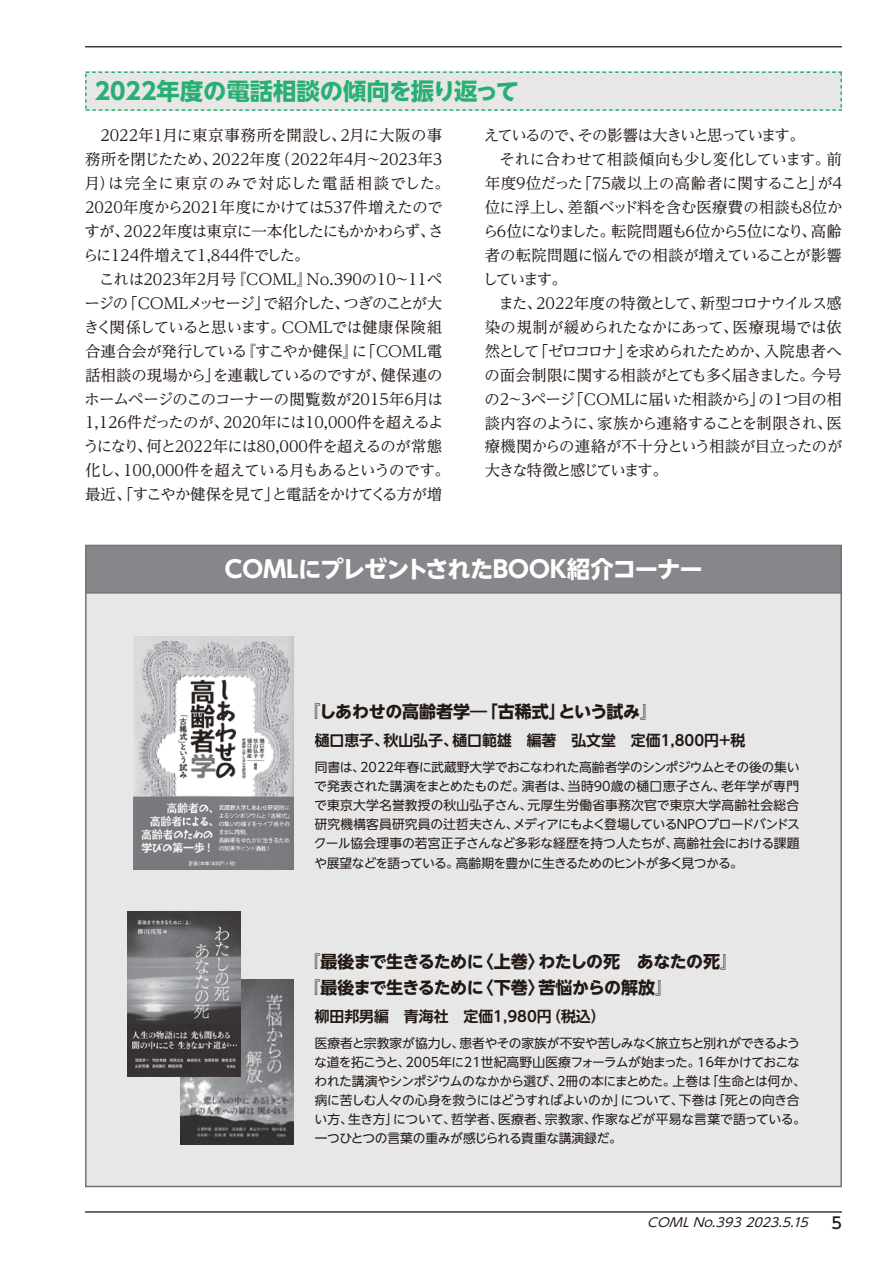
<style>
.page{position:relative;width:893px;height:1263px;background:#fff}
.page>*{position:absolute;margin:0;border:0;box-sizing:border-box;transform-origin:0 0}
.t1{font:23.4px "UD Shin Go NT Pr 6 N Bold 90 pv RKSJ H";letter-spacing:-.07em;color:#fff}
.t2{font:23.4px "UD Shin Go NT Pr 6 N Bold 90 pv RKSJ H";letter-spacing:-.005em;color:#28af73}
.t3{font:16.95px "UD Shin Go NT Pr 6 N Bold 90 pv RKSJ H";letter-spacing:-.03em;color:#221915}
.t4{font:15.9px "UD Shin Go Pr 6 N Medium 90 pv RKSJ H";color:#221915}
.t5{font:15.45px/23.9px "UD Reimin Pr 6 N Regular 90 pv RKSJ H";letter-spacing:-.03em;color:#221915}
.t6{font:14.85px "UD Shin Go NT Pr 6 N De Bold 90 pv RKSJ H";color:#221915}
.t7{font:12.75px/19.2px "UD Shin Go NT Pr 6 N Reg 90 pv RKSJ H";letter-spacing:-.03em;color:#221915}
.t8{font:italic 12.3px "UD Shin Go Pr 6 N Regular 90 pv RKSJ H";color:#221915;scale:1.04 1}
</style>
<div class="page">
<svg style="left:85px;top:71px;width:757px;height:40px;background:#dfe4e2"></svg>
<div style="left:85px;top:594px;width:757px;height:593px;background:#e8e7e7"></div>
<div style="left:85px;top:545px;width:757px;height:49px;background:#86878b"></div>
<img style="left:134px;top:636px;width:159px;height:233px">
<img style="left:180px;top:979px;width:113px;height:166px">
<img style="left:127px;top:912px;width:114px;height:165px">
<hr style="left:85px;top:1211px;width:757px;height:1px;background:#221915">
<hr style="left:85px;top:46px;width:757px;height:1px;background:#221915">
<h1 class="t2" style="left:95px;top:82px;width:426px">2022年度の電話相談の傾向を振り返って</h1>
<p class="t5" style="left:83px;top:126px;width:368px">　2022年1月に東京事務所を開設し、2月に大阪の事務所を閉じたため、2022年度（2022年4月～2023年3月）は完全に東京のみで対応した電話相談でした。<br>2020年度から2021年度にかけては537件増えたのですが、2022年度は東京に一本化したにもかかわらず、さらに124件増えて1,844件でした。<br>　これは2023年2月号『COML』No.390の10～11ページの「COMLメッセージ」で紹介した、つぎのことが大きく関係していると思います。COMLでは健康保険組合連合会が発行している『すこやか健保』に「COML電話相談の現場から」を連載しているのですが、健保連のホームページのこのコーナーの閲覧数が2015年6月は<br>1,126件だったのが、2020年には10,000件を超えるようになり、何と2022年には80,000件を超えるのが常態化し、100,000件を超えている月もあるというのです。最近、「すこやか健保を見て」と電話をかけてくる方が増</p>
<p class="t5" style="left:482px;top:126px;width:362px">えているので、その影響は大きいと思っています。<br>　それに合わせて相談傾向も少し変化しています。前年度9位だった「75歳以上の高齢者に関すること」が4位に浮上し、差額ベッド料を含む医療費の相談も8位から6位になりました。転院問題も6位から5位になり、高齢者の転院問題に悩んでの相談が増えていることが影響しています。<br>　また、2022年度の特徴として、新型コロナウイルス感染の規制が緩められたなかにあって、医療現場では依然として「ゼロコロナ」を求められたためか、入院患者への面会制限に関する相談がとても多く届きました。今号の2～3ページ「COMLに届いた相談から」の1つ目の相談内容のように、家族から連絡することを制限され、医療機関からの連絡が不十分という相談が目立ったのが大きな特徴と感じています。</p>
<h1 class="t1" style="left:222px;top:560px;width:483px">ＣＯＭＬにプレゼントされたＢＯＯＫ紹介コーナー</h1>
<p class="t3" style="left:304px;top:705px;width:355px">『しあわせの高齢者学―「古稀式」という試み』</p>
<p class="t6" style="left:315px;top:735px;width:432px">樋口恵子、秋山弘子、樋口範雄　編著　弘文堂　定価1,800円+税</p>
<p class="t7" style="left:314px;top:759px;width:487px;text-align:justify">同書は、2022年春に武蔵野大学でおこなわれた高齢者学のシンポジウムとその後の集いで発表された講演をまとめたものだ。演者は、当時90歳の樋口恵子さん、老年学が専門で東京大学名誉教授の秋山弘子さん、元厚生労働省事務次官で東京大学高齢社会総合研究機構客員研究員の辻哲夫さん、メディアにもよく登場しているNPOブロードバンドスクール協会理事の若宮正子さんなど多彩な経歴を持つ人たちが、高齢社会における課題や展望などを語っている。高齢期を豊かに生きるためのヒントが多く見つかる。</p>
<p class="t3" style="left:304px;top:955px;width:435px">『最後まで生きるために〈上巻〉わたしの死　あなたの死』</p>
<p class="t3" style="left:304px;top:981px;width:370px">『最後まで生きるために〈下巻〉苦悩からの解放』</p>
<p class="t6" style="left:315px;top:1010px;width:292px">柳田邦男編　青海社　定価1,980円（税込）</p>
<p class="t7" style="left:314px;top:1035px;width:493px">医療者と宗教家が協力し、患者やその家族が不安や苦しみなく旅立ちと別れができるような道を拓こうと、2005年に21世紀高野山医療フォーラムが始まった。16年かけておこなわれた講演やシンポジウムのなかから選び、2冊の本にまとめた。上巻は「生命とは何か、病に苦しむ人々の心身を救うにはどうすればよいのか」について、下巻は「死との向き合い方、生き方」について、哲学者、医療者、宗教家、作家などが平易な言葉で語っている。一つひとつの言葉の重みが感じられる貴重な講演録だ。</p>
<p class="t8" style="left:647px;top:1218px;width:159px">COML No.393 2023.5.15</p>
<p class="t4" style="left:831px;top:1217px;width:12px">5</p>
</div>
